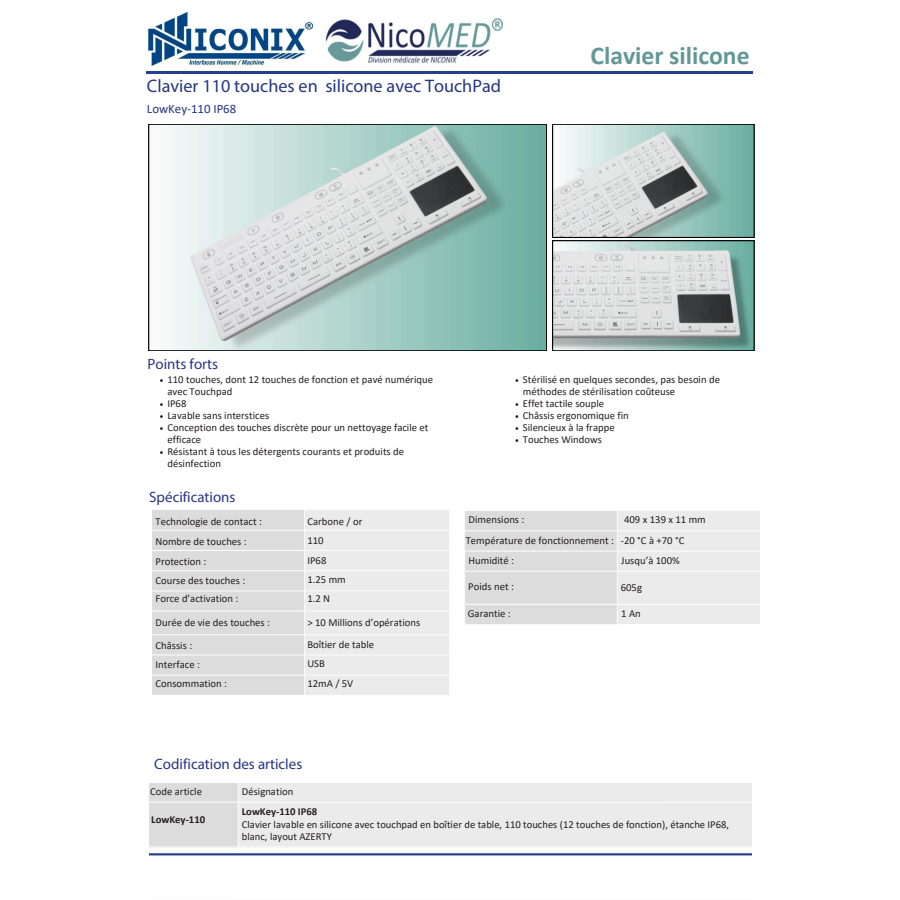
<style>
.page{position:relative;width:900px;height:900px;background:#fff}
.page>*{position:absolute;margin:0;border:0;box-sizing:border-box;transform-origin:0 0}
.t1{font:700 25.64px "Calibri";color:#639696}
.t2{font:18.16px "Myriad Pro";color:#243781}
.t3{font:14.96px "Myriad Pro";color:#263584}
.t4{font:12.84px "Calibri";color:#26367f}
.t5{font:10.68px/12px "Calibri";color:#231f20}
.t6{font:700 10.68px "Calibri";color:#231f20}
.t7{font:10.6px/12.6px "Calibri";color:#231f20}
.t8{font:700 10.6px "Calibri";color:#231f20}
</style>
<div class="page">
<hr style="left:147px;top:72px;width:606px;height:2px;background:#26408f">
<img style="left:325px;top:18px;width:178px;height:45px">
<img style="left:147px;top:12px;width:166px;height:53px">
<img style="left:149px;top:783px;width:603px;height:73px">
<svg style="left:553px;top:124px;width:201px;height:227px;background:#b2c2bf"></svg>
<svg style="left:149px;top:124px;width:398px;height:227px;background:#b5ceca"></svg>
<p class="t2" style="left:147px;top:79px;width:356px">Clavier 110 touches en silicone avec TouchPad</p>
<p class="t4" style="left:147px;top:103px;width:91px">LowKey-110 IP68</p>
<p class="t1" style="left:590px;top:45px;width:161px">Clavier silicone</p>
<p class="t3" style="left:148px;top:358px;width:72px">Points forts</p>
<p class="t5" style="left:167px;top:375px;width:267px">110 touches, dont 12 touches de fonction et pavé numérique avec Touchpad</p>
<p class="t5" style="left:167px;top:399px;width:21px">IP68</p>
<p class="t5" style="left:167px;top:411px;width:103px">Lavable sans interstices</p>
<p class="t5" style="left:167px;top:423px;width:263px">Conception des touches discrète pour un nettoyage facile et efficace</p>
<p class="t5" style="left:167px;top:447px;width:238px">Résistant à tous les détergents courants et produits de désinfection</p>
<p class="t3" style="left:149px;top:491px;width:88px">Spécifications</p>
<p class="t5" style="left:523px;top:375px;width:199px">Stérilisé en quelques secondes, pas besoin de méthodes de stérilisation coûteuse</p>
<p class="t5" style="left:523px;top:399px;width:83px">Effet tactile souple</p>
<p class="t5" style="left:523px;top:411px;width:108px">Châssis ergonomique fin</p>
<h3 class="t5" style="left:523px;top:423px;width:93px">Silencieux à la frappe</h3>
<p class="t5" style="left:523px;top:435px;width:81px">Touches Windows</p>
<p class="t5" style="left:156px;top:512px;width:108px;line-height:20.1px">Technologie de contact :<br>Nombre de touches :<br>Protection :</p>
<p class="t5" style="left:156px;top:575px;width:91px">Course des touches :</p>
<h3 class="t5" style="left:156px;top:593px;width:84px">Force d’activation :</h3>
<p class="t5" style="left:307px;top:517px;width:57px">Carbone / or</p>
<p class="t5" style="left:307px;top:536px;width:18px">110</p>
<p class="t5" style="left:307px;top:555px;width:21px">IP68</p>
<p class="t5" style="left:307px;top:574px;width:40px">1.25 mm</p>
<p class="t5" style="left:307px;top:593px;width:24px">1.2 N</p>
<p class="t5" style="left:156px;top:618px;width:116px">Durée de vie des touches :</p>
<p class="t5" style="left:307px;top:617px;width:114px">&gt; 10 Millions d’opérations</p>
<p class="t5" style="left:156px;top:640px;width:38px">Châssis :</p>
<p class="t5" style="left:307px;top:639px;width:68px">Boîtier de table</p>
<p class="t5" style="left:156px;top:659px;width:46px">Interface :</p>
<p class="t5" style="left:307px;top:659px;width:19px">USB</p>
<p class="t5" style="left:156px;top:679px;width:73px">Consommation :</p>
<p class="t5" style="left:307px;top:678px;width:47px">12mA / 5V</p>
<p class="t3" style="left:154px;top:758px;width:149px">Codification des articles</p>
<p class="t5" style="left:469px;top:514px;width:57px">Dimensions :</p>
<h4 class="t5" style="left:624px;top:514px;width:83px">409 x 139 x 11 mm</h4>
<h4 class="t5" style="left:466px;top:536px;width:150px">Température de fonctionnement :</h4>
<p class="t5" style="left:621px;top:536px;width:65px">-20 °C à +70 °C</p>
<p class="t5" style="left:469px;top:555px;width:47px">Humidité :</p>
<p class="t5" style="left:621px;top:555px;width:60px">Jusqu’à 100%</p>
<h3 class="t5" style="left:468px;top:582px;width:47px">Poids net :</h3>
<p class="t5" style="left:621px;top:582px;width:23px">605g</p>
<h4 class="t5" style="left:468px;top:609px;width:44px">Garantie :</h4>
<p class="t5" style="left:621px;top:609px;width:21px">1 An</p>
<h2 class="t5" style="left:150px;top:786px;width:53px">Code article</h2>
<p class="t6" style="left:151px;top:815px;width:56px">LowKey-110</p>
<p class="t5" style="left:242px;top:787px;width:53px">Désignation</p>
<p class="t8" style="left:242px;top:807px;width:77px">LowKey-110 IP68</p>
<p class="t7" style="left:242px;top:819px;width:489px">Clavier lavable en silicone avec touchpad en boîtier de table, 110 touches (12 touches de fonction), étanche IP68, blanc, layout AZERTY</p>
</div>
